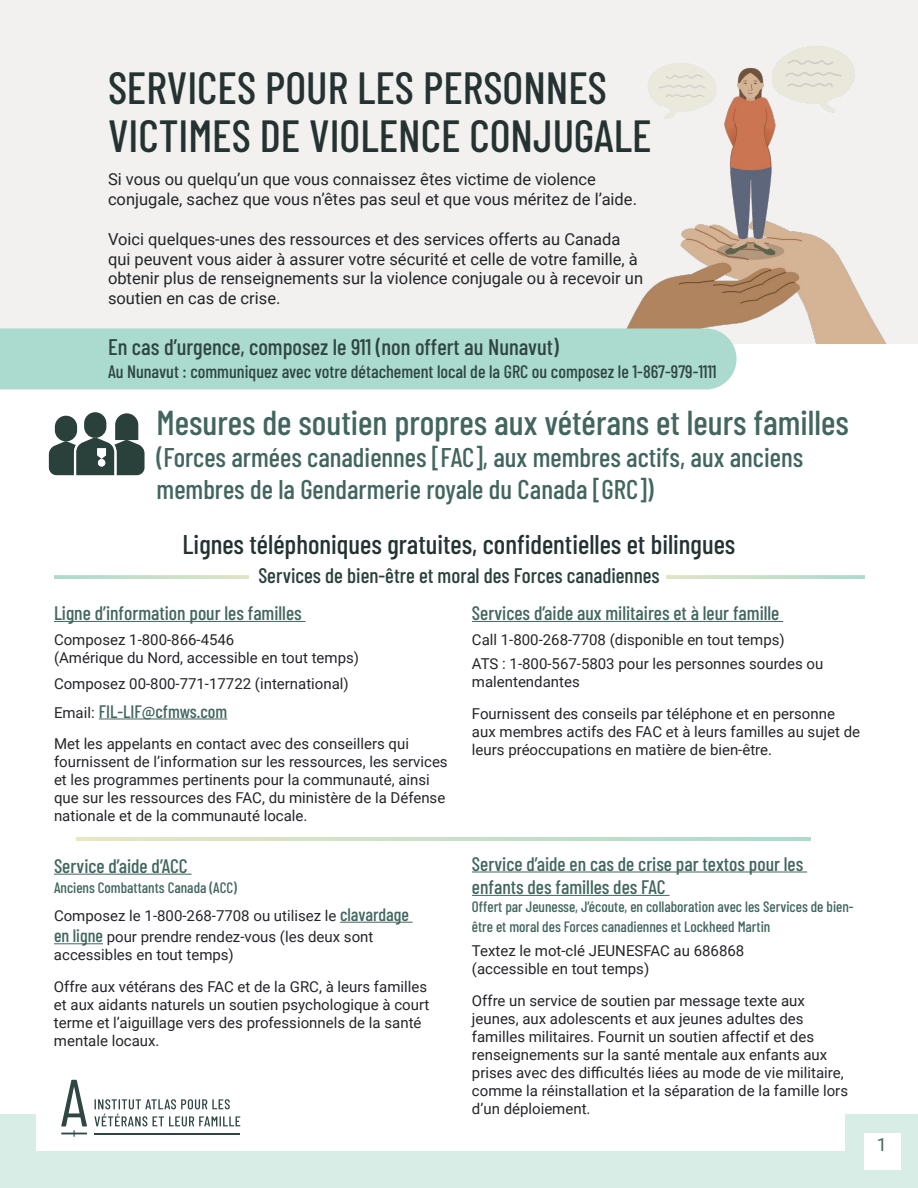
<style>
.page{position:relative;width:918px;height:1188px;background:#fff}
.page>*{position:absolute;margin:0;border:0;box-sizing:border-box;transform-origin:0 0}
.t1{font:500 45px/48px "Barlow Condensed";color:#243332}
.t2{font:500 34.5px "Barlow Condensed";color:#42665f}
.t3{font:500 27px/31.5px "Barlow Condensed";color:#42665f}
.t4{font:500 27px "Barlow Condensed";color:#243332}
.t5{font:500 22.5px "Barlow Condensed";color:#2f4542}
.t6{font:500 21px "Barlow Condensed";color:#29403b}
.t7{font:500 19.5px/23.4px "Barlow Condensed";color:#42665f}
.t8{font:500 18px "Barlow Condensed";color:#2f4542}
.t9{font:500 18px "Barlow Condensed";color:#42665f}
.t10{font:18px "Roboto";color:#436861}
.t11{font:16.5px/19.8px "Roboto";color:#242529}
.t12{font:15px/18px "Roboto";color:#242529}
.t13{font:500 15px/19.8px "Barlow Condensed";color:#42665f}
.s1{font-family:"Roboto";font-weight:400;font-size:15px;color:#242529}
.s2{font-family:"Barlow Condensed";font-weight:500;font-size:18px;color:#42665f}
</style>
<div class="page">
<div style="left:0;top:1151px;width:918px;height:37px;background:#d7ede6"></div>
<div style="left:0;top:1115px;width:36px;height:36px;background:#d7ede6"></div>
<div style="left:882px;top:1115px;width:36px;height:50px;background:#d7ede6"></div>
<div style="left:845px;top:1115px;width:37px;height:36px;background:#d7ede6"></div>
<div style="left:864px;top:1133px;width:36px;height:37px;background:#fff"></div>
<div style="left:0;top:0;width:918px;height:343px;background:#f2f1f0"></div>
<img style="left:627px;top:67px;width:259px;height:276px">
<div style="left:0;top:328px;width:737px;height:61px;background:#abdbce"></div>
<hr style="left:94px;top:1133px;width:146px;height:1px;background:#2f4643">
<svg style="left:94px;top:1099px;width:146px;height:27px"></svg>
<svg style="left:61px;top:1080px;width:26px;height:57px"></svg>
<hr style="left:54px;top:621px;width:252px;height:1px;background:#42665f">
<hr style="left:99px;top:719px;width:128px;height:1px;background:#42665f">
<hr style="left:54px;top:874px;width:138px;height:1px;background:#42665f">
<hr style="left:340px;top:922px;width:73px;height:1px;background:#42665f">
<hr style="left:54px;top:943px;width:49px;height:1px;background:#42665f">
<hr style="left:472px;top:621px;width:311px;height:1px;background:#42665f">
<hr style="left:472px;top:872px;width:335px;height:1px;background:#42665f">
<hr style="left:472px;top:895px;width:198px;height:1px;background:#42665f">
<svg style="left:49px;top:413px;width:96px;height:62px"></svg>
<div style="left:98px;top:459px;width:7px;height:7px;background:#fff;border-radius:50%"></div>
<div style="left:84px;top:412px;width:22px;height:26px;background:#29403b;border-radius:11px"></div>
<img style="left:765px;top:46px;width:92px;height:75px">
<img style="left:646px;top:63px;width:76px;height:63px">
<h1 class="t1" style="left:108px;top:61px;width:545px">SERVICES POUR LES PERSONNES<br>VICTIMES DE VIOLENCE CONJUGALE</h1>
<p class="t11" style="left:108px;top:169px;width:531px">Si vous ou quelqu’un que vous connaissez êtes victime de violence conjugale, sachez que vous n’êtes pas seul et que vous méritez de l’aide.</p>
<p class="t11" style="left:108px;top:228px;width:537px">Voici quelques-unes des ressources et des services offerts au Canada qui peuvent vous aider à assurer votre sécurité et celle de votre famille, à obtenir plus de renseignements sur la violence conjugale ou à recevoir un soutien en cas de crise.</p>
<p class="t5" style="left:108px;top:331px;width:452px">En cas d’urgence, composez le 911 (non offert au Nunavut)</p>
<p class="t8" style="left:108px;top:358px;width:610px">Au Nunavut : communiquez avec votre détachement local de la GRC ou composez le 1-867-979-1111</p>
<h2 class="t2" style="left:157px;top:398px;width:694px">Mesures de soutien propres aux vétérans et leurs familles</h2>
<h2 class="t3" style="left:157px;top:440px;width:648px">(Forces armées canadiennes [FAC], aux membres actifs, aux anciens membres de la Gendarmerie royale du Canada [GRC])</h2>
<h3 class="t4" style="left:183px;top:525px;width:554px">Lignes téléphoniques gratuites, confidentielles et bilingues</h3>
<h4 class="t6" style="left:258px;top:561px;width:403px">Services de bien-être et moral des Forces canadiennes</h4>
<p class="t7" style="left:54px;top:600px;width:249px">Ligne d’information pour les familles</p>
<p class="t12" style="left:54px;top:630px;width:307px">Composez 1-800-866-4546<br>(Amérique du Nord, accessible en tout temps)</p>
<p class="t12" style="left:54px;top:674px;width:296px">Composez 00-800-771-17722 (international)</p>
<p class="t9" style="left:54px;top:698px;width:175px"><span class="s1">Email:</span> FIL-LIF@cfmws.com</p>
<p class="t12" style="left:54px;top:734px;width:395px">Met les appelants en contact avec des conseillers qui fournissent de l’information sur les ressources, les services et les programmes pertinents pour la communauté, ainsi que sur les ressources des FAC, du ministère de la Défense nationale et de la communauté locale.</p>
<p class="t7" style="left:54px;top:853px;width:135px">Service d’aide d’ACC</p>
<p class="t13" style="left:54px;top:876px;width:185px">Anciens Combattants Canada (ACC)</p>
<p class="t12" style="left:54px;top:904px;width:357px;line-height:21.6px">Composez le 1-800-268-7708 ou utilisez le <span class="s2">clavardage en ligne</span> pour prendre rendez-vous (les deux sont</p>
<p class="t12" style="left:54px;top:946px;width:181px">accessibles en tout temps)</p>
<p class="t12" style="left:54px;top:977px;width:377px">Offre aux vétérans des FAC et de la GRC, à leurs familles et aux aidants naturels un soutien psychologique à court terme et l’aiguillage vers des professionnels de la santé mentale locaux.</p>
<p class="t7" style="left:472px;top:600px;width:309px">Services d’aide aux militaires et à leur famille</p>
<p class="t12" style="left:472px;top:630px;width:314px">Call 1-800-268-7708 (disponible en tout temps)</p>
<p class="t12" style="left:472px;top:655px;width:353px">ATS : 1-800-567-5803 pour les personnes sourdes ou malentendantes</p>
<p class="t12" style="left:472px;top:704px;width:390px">Fournissent des conseils par téléphone et en personne aux membres actifs des FAC et à leurs familles au sujet de leurs préoccupations en matière de bien-être.</p>
<p class="t7" style="left:472px;top:850px;width:333px">Service d’aide en cas de crise par textos pour les enfants des familles des FAC</p>
<p class="t13" style="left:472px;top:896px;width:383px">Offert par Jeunesse, J’écoute, en collaboration avec les Services de bien&shy;être et moral des Forces canadiennes et Lockheed Martin</p>
<p class="t12" style="left:472px;top:942px;width:274px">Textez le mot-clé JEUNESFAC au 686868 (accessible en tout temps)</p>
<p class="t12" style="left:472px;top:991px;width:378px">Offre un service de soutien par message texte aux jeunes, aux adolescents et aux jeunes adultes des familles militaires. Fournit un soutien affectif et des renseignements sur la santé mentale aux enfants aux prises avec des difficultés liées au mode de vie militaire, comme la réinstallation et la séparation de la famille lors d’un déploiement.</p>
<p class="t10" style="left:877px;top:1132px;width:12px">1</p>
</div>
